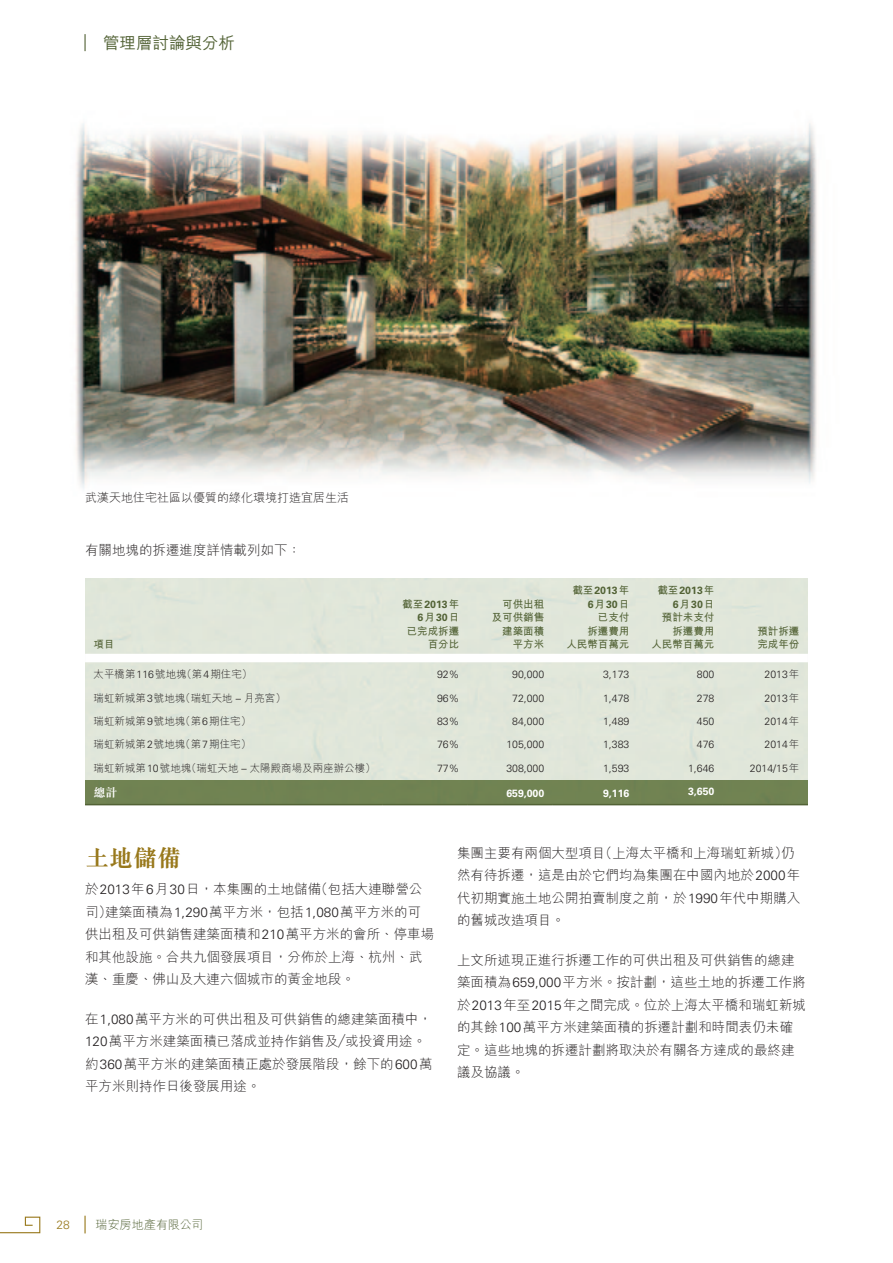
<style>
.page{position:relative;width:893px;height:1263px;background:#fff}
.page>*{position:absolute;margin:0;border:0;box-sizing:border-box;transform-origin:0 0}
._01_Heading_C{font:700 24px "M Sung HK";color:#98781b}
.t1{font:500 16.5px "M Hei HK";color:#526235}
._05_Body_C{font:300 13.5px/22.5px "M Hei HK";color:#231f20}
._11_Caption_C{font:300 12px "M Hei HK";color:#231f20}
.t2{font:300 12px "M Hei HK";color:#526235}
._09_TabloHead_C{font:700 12px "M Sung HK";color:#fff}
.t3{font:300 12px "Univers";color:#98781b}
._08_TabloBody_C{font:300 10.5px "Univers";color:#231f20}
._08_TabloBody_C-2{font:300 10.5px "M Hei HK";color:#231f20}
._08_TabloBody_C-3{font:700 10.5px "M Hei HK";color:#526235}
._08_TabloBody_C-4{font:700 10.5px "Univers";color:#526235}
._08_TabloBody_C-5{font:700 10.5px "Univers";color:#fff}
.s1{font-family:"M Hei HK"}
.s2{font-family:"Univers"}
</style>
<div class="page">
<img style="left:75px;top:51px;width:742px;height:438px">
<div style="left:85px;top:779px;width:723px;height:25px;background:#708352"></div>
<svg style="left:84px;top:34px;width:2px;height:17px"></svg>
<hr style="left:85px;top:804px;width:298px;height:1px;background:#526235">
<hr style="left:383px;top:804px;width:85px;height:1px;background:#526235">
<hr style="left:468px;top:804px;width:85px;height:1px;background:#526235">
<hr style="left:553px;top:804px;width:85px;height:1px;background:#526235">
<hr style="left:638px;top:804px;width:85px;height:1px;background:#526235">
<hr style="left:723px;top:804px;width:85px;height:1px;background:#526235">
<svg style="left:0;top:1216px;width:41px;height:18px"></svg>
<svg style="left:84px;top:1216px;width:2px;height:17px"></svg>
<p class="t1" style="left:103px;top:31px;width:134px">管理層討論與分析</p>
<p class="_11_Caption_C" style="left:85px;top:489px;width:265px">武漢天地住宅社區以優質的綠化環境打造宜居生活</p>
<p class="_05_Body_C" style="left:85px;top:539px;width:217px">有關地塊的拆遷進度詳情載列如下：</p>
<p class="_08_TabloBody_C-3" style="left:94px;top:637px;width:22px">項目</p>
<p class="_08_TabloBody_C-4" style="left:402px;top:598px;width:58px"><span class="s1">截至</span>2013<span class="s1">年</span></p>
<p class="_08_TabloBody_C-4" style="left:418px;top:611px;width:43px">6<span class="s1">月</span>30<span class="s1">日</span></p>
<p class="_08_TabloBody_C-3" style="left:407px;top:623px;width:54px">已完成拆遷</p>
<p class="_08_TabloBody_C-3" style="left:428px;top:637px;width:33px">百分比</p>
<p class="_08_TabloBody_C-3" style="left:502px;top:596px;width:43px">可供出租</p>
<p class="_08_TabloBody_C-3" style="left:492px;top:610px;width:54px">及可供銷售</p>
<p class="_08_TabloBody_C-3" style="left:502px;top:623px;width:43px">建築面積</p>
<p class="_08_TabloBody_C-3" style="left:513px;top:637px;width:33px">平方米</p>
<p class="_08_TabloBody_C-4" style="left:572px;top:584px;width:58px"><span class="s1">截至</span>2013<span class="s1">年</span></p>
<p class="_08_TabloBody_C-4" style="left:588px;top:598px;width:43px">6<span class="s1">月</span>30<span class="s1">日</span></p>
<p class="_08_TabloBody_C-3" style="left:598px;top:610px;width:33px">已支付</p>
<p class="_08_TabloBody_C-3" style="left:587px;top:623px;width:43px">拆遷費用</p>
<p class="_08_TabloBody_C-3" style="left:566px;top:637px;width:64px">人民幣百萬元</p>
<p class="_08_TabloBody_C-4" style="left:657px;top:584px;width:58px"><span class="s1">截至</span>2013<span class="s1">年</span></p>
<p class="_08_TabloBody_C-4" style="left:673px;top:598px;width:43px">6<span class="s1">月</span>30<span class="s1">日</span></p>
<p class="_08_TabloBody_C-3" style="left:662px;top:610px;width:54px">預計未支付</p>
<p class="_08_TabloBody_C-3" style="left:672px;top:623px;width:43px">拆遷費用</p>
<p class="_08_TabloBody_C-3" style="left:651px;top:637px;width:64px">人民幣百萬元</p>
<p class="_08_TabloBody_C-3" style="left:757px;top:623px;width:44px">預計拆遷</p>
<p class="_08_TabloBody_C-3" style="left:757px;top:637px;width:44px">完成年份</p>
<p class="_08_TabloBody_C-2" style="left:94px;top:667px;width:160px">太平橋第<span class="s2">116</span>號地塊（第<span class="s2">4</span>期住宅）</p>
<p class="_08_TabloBody_C" style="left:437px;top:668px;width:24px">92%</p>
<p class="_08_TabloBody_C" style="left:512px;top:668px;width:34px">90,000</p>
<p class="_08_TabloBody_C" style="left:603px;top:668px;width:28px">3,173</p>
<p class="_08_TabloBody_C" style="left:697px;top:668px;width:19px">800</p>
<p class="_08_TabloBody_C" style="left:764px;top:668px;width:36px">2013<span class="s1">年</span></p>
<p class="_08_TabloBody_C-2" style="left:94px;top:690px;width:194px">瑞虹新城第<span class="s2">3</span>號地塊（瑞虹天地 <span class="s2">–</span> 月亮宮）</p>
<p class="_08_TabloBody_C" style="left:437px;top:691px;width:24px">96%</p>
<p class="_08_TabloBody_C" style="left:512px;top:691px;width:34px">72,000</p>
<p class="_08_TabloBody_C" style="left:603px;top:691px;width:28px">1,478</p>
<p class="_08_TabloBody_C" style="left:697px;top:691px;width:19px">278</p>
<p class="_08_TabloBody_C" style="left:764px;top:691px;width:36px">2013<span class="s1">年</span></p>
<p class="_08_TabloBody_C-2" style="left:94px;top:714px;width:159px">瑞虹新城第<span class="s2">9</span>號地塊（第<span class="s2">6</span>期住宅）</p>
<p class="_08_TabloBody_C" style="left:437px;top:715px;width:24px">83%</p>
<p class="_08_TabloBody_C" style="left:512px;top:715px;width:34px">84,000</p>
<p class="_08_TabloBody_C" style="left:603px;top:715px;width:28px">1,489</p>
<p class="_08_TabloBody_C" style="left:697px;top:715px;width:19px">450</p>
<p class="_08_TabloBody_C" style="left:764px;top:715px;width:36px">2014<span class="s1">年</span></p>
<p class="_08_TabloBody_C-2" style="left:94px;top:737px;width:159px">瑞虹新城第<span class="s2">2</span>號地塊（第<span class="s2">7</span>期住宅）</p>
<p class="_08_TabloBody_C" style="left:437px;top:738px;width:24px">76%</p>
<p class="_08_TabloBody_C" style="left:506px;top:738px;width:39px">105,000</p>
<p class="_08_TabloBody_C" style="left:603px;top:738px;width:28px">1,383</p>
<p class="_08_TabloBody_C" style="left:697px;top:738px;width:19px">476</p>
<p class="_08_TabloBody_C" style="left:764px;top:738px;width:36px">2014<span class="s1">年</span></p>
<p class="_08_TabloBody_C-2" style="left:94px;top:761px;width:284px">瑞虹新城第<span class="s2">10</span>號地塊（瑞虹天地 <span class="s2">–</span> 太陽殿商場及兩座辦公樓）</p>
<p class="_08_TabloBody_C" style="left:437px;top:762px;width:24px">77%</p>
<p class="_08_TabloBody_C" style="left:506px;top:762px;width:39px">308,000</p>
<p class="_08_TabloBody_C" style="left:603px;top:762px;width:28px">1,593</p>
<p class="_08_TabloBody_C" style="left:688px;top:762px;width:28px">1,646</p>
<p class="_08_TabloBody_C" style="left:750px;top:762px;width:51px">2014/15<span class="s1">年</span></p>
<p class="_09_TabloHead_C" style="left:94px;top:784px;width:25px">總計</p>
<p class="_08_TabloBody_C-5" style="left:506px;top:787px;width:39px">659,000</p>
<p class="_08_TabloBody_C-5" style="left:603px;top:787px;width:28px">9,116</p>
<p class="_08_TabloBody_C-5" style="left:688px;top:785px;width:28px">3,650</p>
<p class="_01_Heading_C" style="left:85px;top:842px;width:97px">土地儲備</p>
<p class="_05_Body_C" style="left:85px;top:877px;width:351px">於<span class="s2">2013</span>年<span class="s2">6</span>月<span class="s2">30</span>日，本集團的土地儲備（包括大連聯營公司）建築面積為<span class="s2">1,290</span>萬平方米，包括<span class="s2">1,080</span>萬平方米的可供出租及可供銷售建築面積和<span class="s2">210</span>萬平方米的會所、停車場和其他設施。合共九個發展項目，分佈於上海、杭州、武漢、重慶、佛山及大連六個城市的黃金地段。</p>
<p class="_05_Body_C" style="left:85px;top:1007px;width:349px">在<span class="s2">1,080</span>萬平方米的可供出租及可供銷售的總建築面積中，<br><span class="s2">120</span>萬平方米建築面積已落成並持作銷售及／或投資用途。約<span class="s2">360</span>萬平方米的建築面積正處於發展階段，餘下的<span class="s2">600</span>萬平方米則持作日後發展用途。</p>
<p class="_05_Body_C" style="left:457px;top:841px;width:345px">集團主要有兩個大型項目（上海太平橋和上海瑞虹新城）仍然有待拆遷，這是由於它們均為集團在中國內地於<span class="s2">2000</span>年代初期實施土地公開拍賣制度之前，於<span class="s2">1990</span>年代中期購入的舊城改造項目。</p>
<p class="_05_Body_C" style="left:457px;top:948px;width:350px">上文所述現正進行拆遷工作的可供出租及可供銷售的總建築面積為<span class="s2">659,000</span>平方米。按計劃，這些土地的拆遷工作將於<span class="s2">2013</span>年至<span class="s2">2015</span>年之間完成。位於上海太平橋和瑞虹新城的其餘<span class="s2">100</span>萬平方米建築面積的拆遷計劃和時間表仍未確定。這些地塊的拆遷計劃將取決於有關各方達成的最終建議及協議。</p>
<p class="t3" style="left:56px;top:1217px;width:15px">28</p>
<p class="t2" style="left:96px;top:1216px;width:109px">瑞安房地產有限公司</p>
</div>
